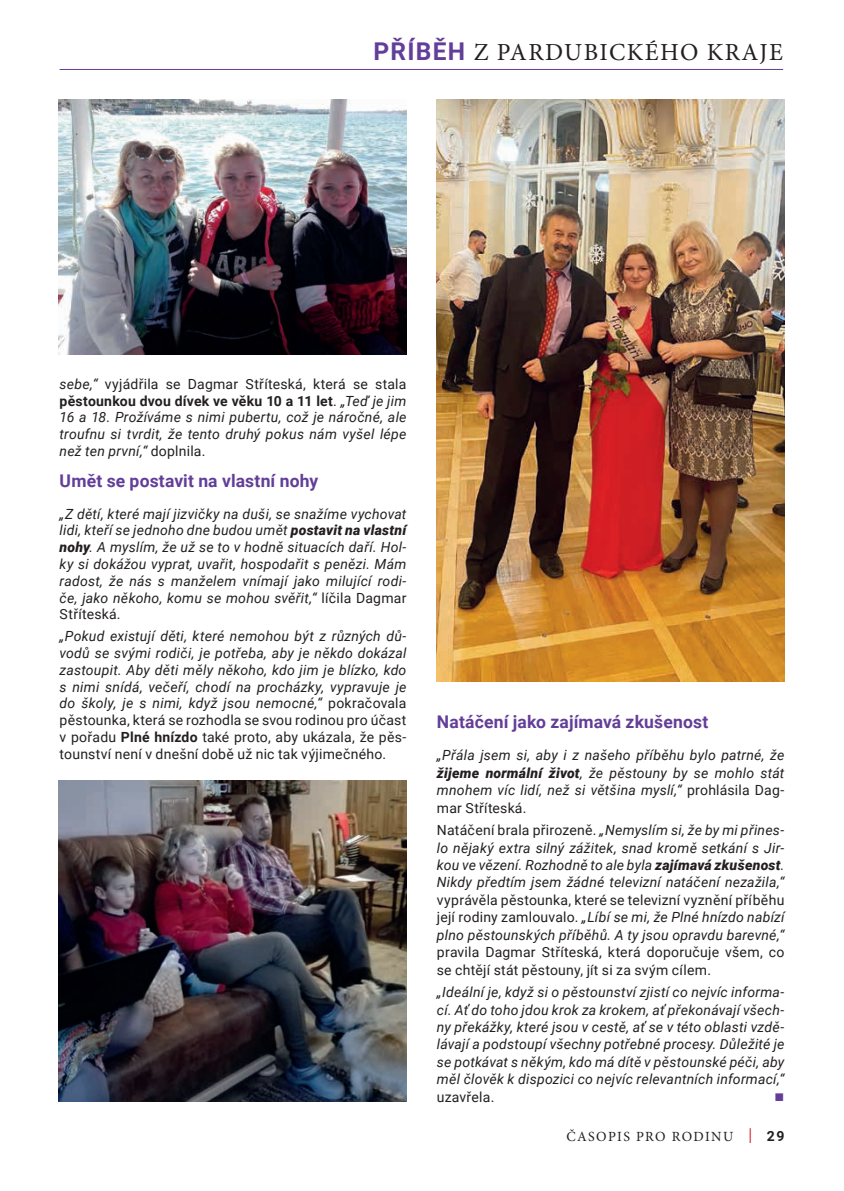
<style>
.page{position:relative;width:844px;height:1191px;background:#fff}
.page>*{position:absolute;margin:0;border:0;box-sizing:border-box;transform-origin:0 0}
.t1{font:24.5px "Minion Pro";letter-spacing:.06em;color:#231f20}
.t2{font:700 17.5px "Roboto";letter-spacing:.01em;color:#633e98}
.t3{font:italic 14px/16.8px "Roboto";letter-spacing:.015em;color:#231f20;text-align:justify}
.t4{font:14px/17.5px "Roboto";letter-spacing:.02em;color:#231f20}
.t5{font:14px "Minion Pro";letter-spacing:.095em;color:#231f20}
.t6{font:13.12px "Wingdings";color:#633e98}
.s1{font-family:"Roboto";font-weight:700;color:#633e98}
.s2{font-style:normal}
.s3{font-weight:700;font-style:normal}
.s4{font-weight:900}
.s5{font-family:"Loretta";font-weight:700;font-size:17.5px;color:#cd151d}
.s6{font-family:"Roboto";font-weight:700}
</style>
<div class="page">
<hr style="left:60px;top:69px;width:723px;height:1px;background:#633e98">
<img style="left:437px;top:99px;width:347px;height:582px">
<img style="left:59px;top:99px;width:347px;height:256px">
<img style="left:59px;top:780px;width:347px;height:321px">
<h1 class="t1" style="left:373px;top:36px;width:411px"><span class="s1">PŘÍBĚH</span> Z PARDUBICKÉHO KRAJE</h1>
<p class="t3" style="left:60px;top:375px;width:348px">sebe,“ <span class="s2">vyjádřila se Dagmar Stříteská, která se stala </span><span class="s3">pěstounkou dvou dívek ve věku 10 a 11 let</span><span class="s2">.</span> „Teď je jim 16 a 18. Prožíváme s nimi pubertu, což je náročné, ale troufnu si tvrdit, že tento druhý pokus nám vyšel lépe než ten první,“ <span class="s2">doplnila.</span></p>
<p class="t2" style="left:60px;top:468px;width:260px">Umět se postavit na vlastní nohy</p>
<p class="t3" style="left:60px;top:504px;width:348px">„Z dětí, které mají jizvičky na duši, se snažíme vychovat lidi, kteří se jednoho dne budou umět <span class="s4">postavit na vlastní nohy</span>. A myslím, že už se to v hodně situacích daří. Hol&shy;ky si dokážou vyprat, uvařit, hospodařit s penězi. Mám radost, že nás s manželem vnímají jako milující rodi&shy;če, jako někoho, komu se mohou svěřit,“ <span class="s2">líčila Dagmar Stříteská.</span></p>
<p class="t3" style="left:60px;top:627px;width:348px">„Pokud existují děti, které nemohou být z různých dů&shy;vodů se svými rodiči, je potřeba, aby je někdo dokázal zastoupit. Aby děti měly někoho, kdo jim je blízko, kdo s nimi snídá, večeří, chodí na procházky, vypravuje je do školy, je s nimi, když jsou nemocné,“ <span class="s2">pokračovala pěstounka, která se rozhodla se svou rodinou pro účast v pořadu</span> <span class="s3">Plné hnízdo</span> <span class="s2">také proto, aby ukázala, že pěs&shy;tounství není v dnešní době už nic tak výjimečného.</span></p>
<p class="t2" style="left:437px;top:709px;width:273px">Natáčení jako zajímavá zkušenost</p>
<p class="t3" style="left:437px;top:746px;width:349px;line-height:17.5px">„Přála jsem si, aby i z našeho příběhu bylo patrné, že <span class="s4">žijeme normální život</span>, že pěstouny by se mohlo stát mnohem víc lidí, než si většina myslí,“ <span class="s2">prohlásila Dag&shy;mar Stříteská.</span></p>
<p class="t3" style="left:437px;top:821px;width:349px;line-height:17.5px"><span class="s2">Natáčení brala přirozeně.</span> „Nemyslím si, že by mi přines&shy;lo nějaký extra silný zážitek, snad kromě setkání s Jir&shy;kou ve vězení. Rozhodně to ale byla <span class="s4">zajímavá zkušenost</span>.<br>Nikdy předtím jsem žádné televizní natáčení nezažila,“</p>
<p class="t3" style="left:437px;top:890px;width:349px;line-height:17.5px"><span class="s2">vyprávěla pěstounka, které se televizní vyznění příběhu její rodiny zamlouvalo.</span> „Líbí se mi, že Plné hnízdo nabízí plno pěstounských příběhů. A ty jsou opravdu barevné,“</p>
<p class="t4" style="left:437px;top:943px;width:349px">pravila Dagmar Stříteská, která doporučuje všem, co se chtějí stát pěstouny, jít si za svým cílem.</p>
<p class="t3" style="left:437px;top:982px;width:349px;line-height:17.5px">„Ideální je, když si o pěstounství zjistí co nejvíc informa&shy;cí. Ať do toho jdou krok za krokem, ať překonávají všech&shy;ny překážky, které jsou v cestě, ať se v této oblasti vzdě&shy;lávají a podstoupí všechny potřebné procesy. Důležité je se potkávat s někým, kdo má dítě v pěstounské péči, aby měl člověk k dispozici co nejvíc relevantních informací,“</p>
<p class="t4" style="left:437px;top:1087px;width:59px">uzavřela.</p>
<p class="t6" style="left:774px;top:1089px;width:11px">■</p>
<p class="t5" style="left:566px;top:1127px;width:219px">ČASOPIS PRO RODINU <span class="s5">|</span> <span class="s6">29</span></p>
</div>
